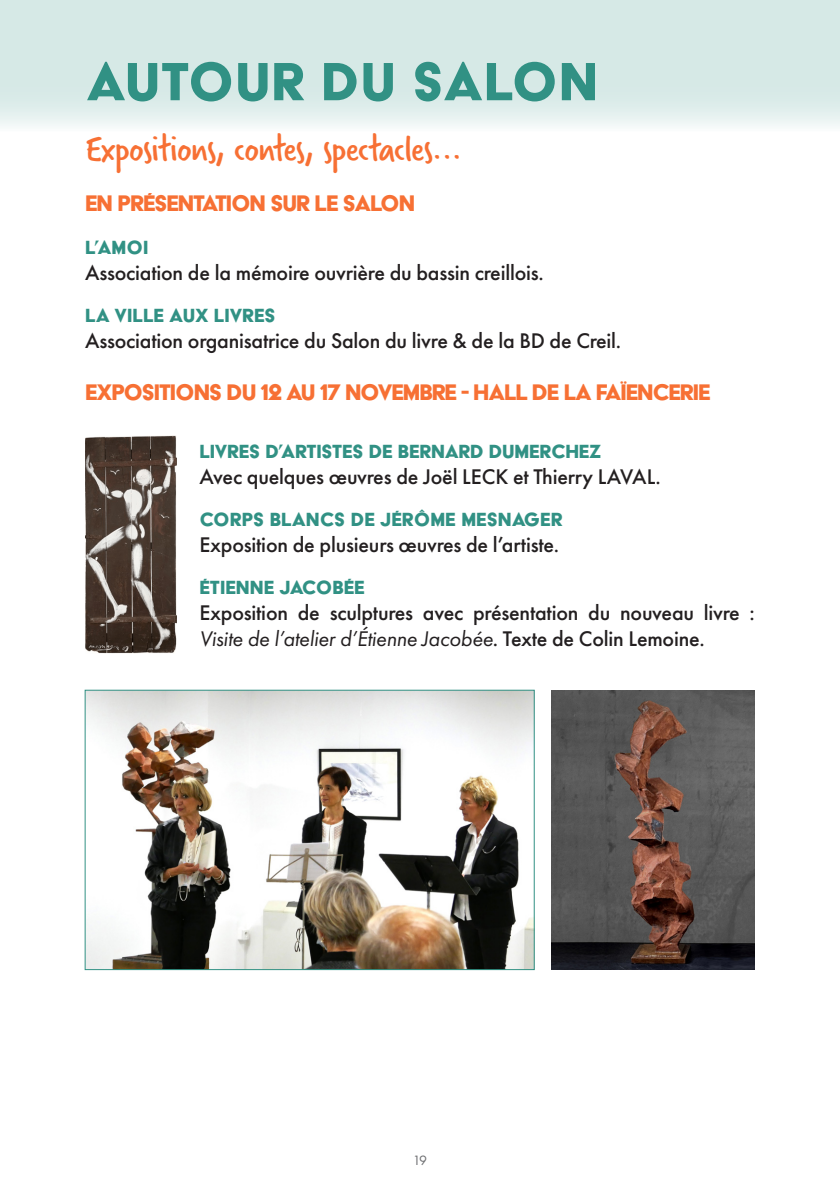
<style>
.page{position:relative;width:840px;height:1191px;background:#fff}
.page>*{position:absolute;margin:0;border:0;box-sizing:border-box;transform-origin:0 0}
.t1{font:62px "Acier BAT Text Solid";letter-spacing:.01em;color:#319184}
.t2{font:40px "Verveine";letter-spacing:-.02em;color:#f77034}
.t3{font:26px "Acier BAT Text Solid";letter-spacing:-.04em;color:#f77034}
.t4{font:500 22px/26px "Futura PT";letter-spacing:-.01em;color:#231f20}
.t5{font:22px "Acier BAT Text Solid";color:#319184}
.t6{font:14px "Futura PT";color:#6c6d70}
.s1{font-weight:400;font-style:italic}
</style>
<div class="page">
<svg style="left:0;top:0;width:839px;height:126px;background:#d9eae8"></svg>
<img style="left:85px;top:435px;width:92px;height:218px">
<img style="left:551px;top:690px;width:203px;height:279px">
<img style="left:87px;top:691px;width:445px;height:277px">
<div style="left:85px;top:689px;width:449px;height:281px;border:1px solid #319184"></div>
<p class="t1" style="left:86px;top:49px;width:513px">AUTOUR DU SALON</p>
<p class="t2" style="left:86px;top:121px;width:378px">Expositions, contes, spectacles...</p>
<p class="t3" style="left:85px;top:190px;width:331px">EN PRÉSENTATION SUR LE SALON</p>
<p class="t5" style="left:85px;top:235px;width:65px">L’AMOI</p>
<p class="t4" style="left:85px;top:259px;width:460px">Association de la mémoire ouvrière du bassin creillois.</p>
<p class="t5" style="left:85px;top:303px;width:192px">LA VILLE AUX LIVRES</p>
<p class="t4" style="left:85px;top:327px;width:537px">Association organisatrice du Salon du livre &amp; de la BD de Creil.</p>
<p class="t3" style="left:85px;top:378px;width:626px">EXPOSITIONS DU 12 AU 17 NOVEMBRE - HALL DE LA FAÏENCERIE</p>
<p class="t5" style="left:199px;top:439px;width:403px">LIVRES D’ARTISTES DE BERNARD DUMERCHEZ</p>
<p class="t4" style="left:199px;top:463px;width:462px">Avec quelques œuvres de Joël LECK et Thierry LAVAL.</p>
<p class="t5" style="left:199px;top:507px;width:364px">CORPS BLANCS DE JÉRÔME MESNAGER</p>
<p class="t4" style="left:199px;top:531px;width:361px">Exposition de plusieurs œuvres de l’artiste.</p>
<p class="t5" style="left:199px;top:575px;width:167px">ÉTIENNE JACOBÉE</p>
<p class="t4" style="left:199px;top:599px;width:556px">Exposition de sculptures avec présentation du nouveau livre :<br><span class="s1">Visite de l’atelier d’Étienne Jacobée</span>. Texte de Colin Lemoine.</p>
<p class="t6" style="left:412px;top:1152px;width:16px">19</p>
</div>
